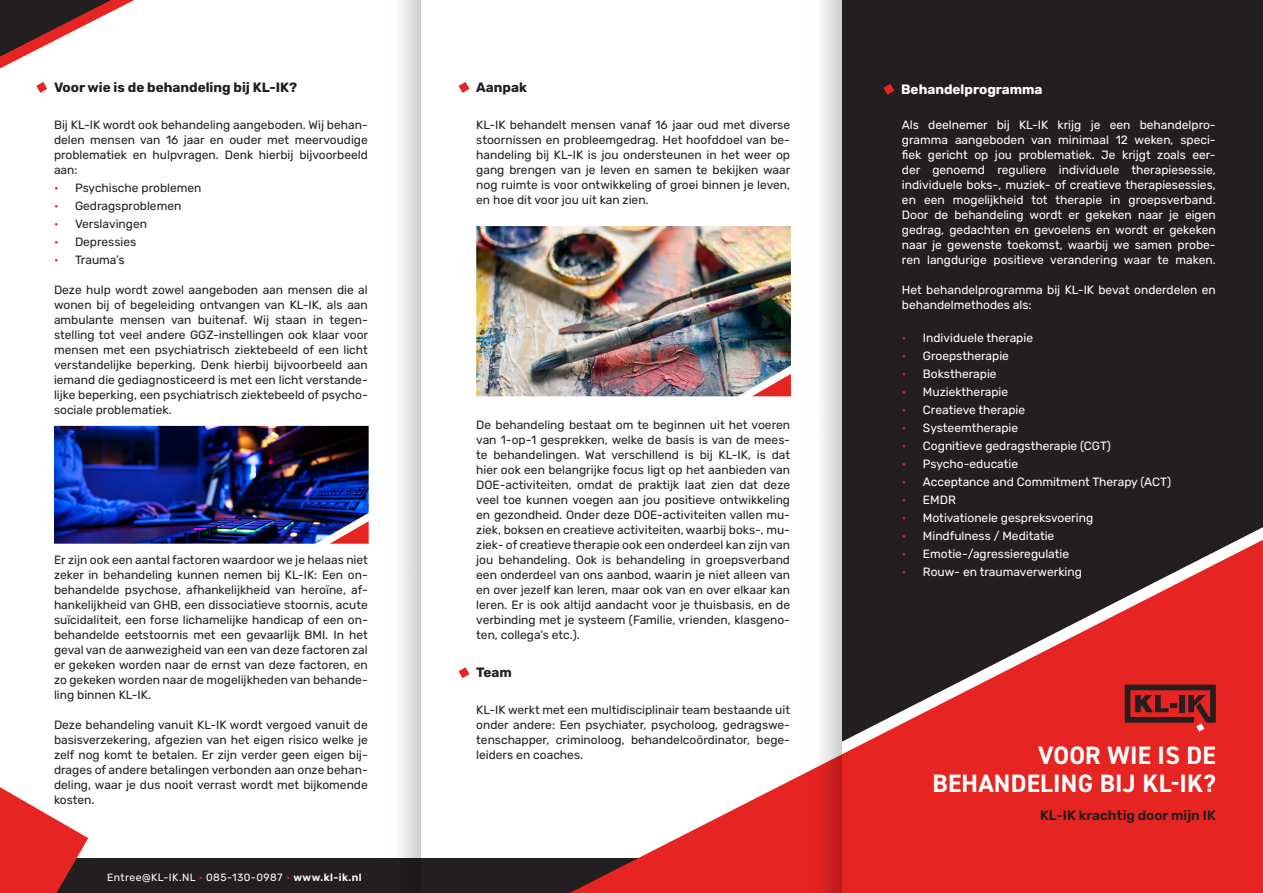
<style>
.page{position:relative;width:1263px;height:893px;background:#fff}
.page>*{position:absolute;margin:0;border:0;box-sizing:border-box;transform-origin:0 0}
.t1{font:700 25.2px "DIN2014";letter-spacing:.01em;color:#fff}
.t2{font:600 13.65px "Rubik";color:#231f20}
.t3{font:700 13.5px "Rubik";color:#231f20}
.t4{font:700 13.5px "Rubik";color:#fff}
.t5{font:12px/15px "Rubik";color:#231f20;text-align:justify}
.t6{font:12px/15px "Rubik";color:#fff;text-align:justify}
.t7{font:10.5px "Rubik";letter-spacing:.04em;color:#fff}
.s1{color:#e62421}
.s2{font-weight:600}
</style>
<div class="page">
<img style="left:54px;top:426px;width:315px;height:118px">
<svg style="left:305px;top:509px;width:64px;height:35px"></svg>
<img style="left:476px;top:226px;width:315px;height:170px">
<div style="left:842px;top:0;width:421px;height:893px;background:#231f20"></div>
<div style="left:0;top:859px;width:827px;height:34px;background:#231f20"></div>
<svg style="left:570px;top:540px;width:693px;height:353px;fill:#e62421"></svg>
<svg style="left:1125px;top:685px;width:91px;height:47px"></svg>
<svg style="left:0;top:787px;width:88px;height:106px"></svg>
<svg style="left:0;top:0;width:134px;height:93px"></svg>
<svg style="left:458px;top:82px;width:11px;height:11px"></svg>
<svg style="left:458px;top:667px;width:11px;height:11px"></svg>
<svg style="left:883px;top:84px;width:11px;height:11px"></svg>
<svg style="left:727px;top:362px;width:64px;height:35px"></svg>
<svg style="left:384px;top:0;width:37px;height:859px"></svg>
<svg style="left:804px;top:0;width:38px;height:893px"></svg>
<p class="t3" style="left:54px;top:79px;width:245px">Voor wie is de behandeling bij KL-IK?</p>
<p class="t3" style="left:476px;top:79px;width:52px">Aanpak</p>
<p class="t5" style="left:54px;top:117px;width:315px">Bij KL-IK wordt ook behandeling aangeboden. Wij behan&shy;delen mensen van 16 jaar en ouder met meervoudige problematiek en hulpvragen. Denk hierbij bijvoorbeeld aan:</p>
<p class="t5" style="left:54px;top:180px;width:149px"><span class="s1">•</span> Psychische problemen</p>
<p class="t5" style="left:54px;top:198px;width:129px"><span class="s1">•</span> Gedragsproblemen</p>
<p class="t5" style="left:54px;top:216px;width:95px"><span class="s1">•</span> Verslavingen</p>
<p class="t5" style="left:54px;top:234px;width:84px"><span class="s1">•</span> Depressies</p>
<p class="t5" style="left:54px;top:252px;width:72px"><span class="s1">•</span> Trauma’s</p>
<p class="t5" style="left:54px;top:282px;width:316px">Deze hulp wordt zowel aangeboden aan mensen die al wonen bij of begeleiding ontvangen van KL-IK, als aan ambulante mensen van buitenaf. Wij staan in tegen&shy;stelling tot veel andere GGZ-instellingen ook klaar voor mensen met een psychiatrisch ziektebeeld of een licht verstandelijke beperking. Denk hierbij bijvoorbeeld aan iemand die gediagnosticeerd is met een licht verstande&shy;lijke beperking, een psychiatrisch ziektebeeld of psycho&shy;sociale problematiek.</p>
<p class="t5" style="left:54px;top:552px;width:315px">Er zijn ook een aantal factoren waardoor we je helaas niet zeker in behandeling kunnen nemen bij KL-IK: Een on&shy;behandelde psychose, afhankelijkheid van heroïne, af&shy;hankelijkheid van GHB, een dissociatieve stoornis, acute suïcidaliteit, een forse lichamelijke handicap of een on&shy;behandelde eetstoornis met een gevaarlijk BMI. In het geval van de aanwezigheid van een van deze factoren zal er gekeken worden naar de ernst van deze factoren, en zo gekeken worden naar de mogelijkheden van behande&shy;ling binnen KL-IK.</p>
<p class="t5" style="left:54px;top:717px;width:315px">Deze behandeling vanuit KL-IK wordt vergoed vanuit de basisverzekering, afgezien van het eigen risico welke je zelf nog komt te betalen. Er zijn verder geen eigen bij&shy;drages of andere betalingen verbonden aan onze behan&shy;deling, waar je dus nooit verrast wordt met bijkomende kosten.</p>
<p class="t7" style="left:107px;top:871px;width:256px">Entree@KL-IK.NL <span class="s1">•</span> 085-130-0987 <span class="s1">•</span> <span class="s2">www.kl-ik.nl</span></p>
<p class="t5" style="left:476px;top:117px;width:316px">KL-IK behandelt mensen vanaf 16 jaar oud met diverse stoornissen en probleemgedrag. Het hoofddoel van be&shy;handeling bij KL-IK is jou ondersteunen in het weer op gang brengen van je leven en samen te bekijken waar nog ruimte is voor ontwikkeling of groei binnen je leven, en hoe dit voor jou uit kan zien.</p>
<p class="t5" style="left:476px;top:417px;width:315px">De behandeling bestaat om te beginnen uit het voeren van 1-op-1 gesprekken, welke de basis is van de mees&shy;te behandelingen. Wat verschillend is bij KL-IK, is dat hier ook een belangrijke focus ligt op het aanbieden van DOE-activiteiten, omdat de praktijk laat zien dat deze veel toe kunnen voegen aan jou positieve ontwikkeling en gezondheid. Onder deze DOE-activiteiten vallen mu&shy;ziek, boksen en creatieve activiteiten, waarbij boks-, mu&shy;ziek- of creatieve therapie ook een onderdeel kan zijn van jou behandeling. Ook is behandeling in groepsverband een onderdeel van ons aanbod, waarin je niet alleen van en over jezelf kan leren, maar ook van en over elkaar kan leren. Er is ook altijd aandacht voor je thuisbasis, en de verbinding met je systeem (Familie, vrienden, klasgeno&shy;ten, collega’s etc.).</p>
<p class="t3" style="left:476px;top:665px;width:37px">Team</p>
<p class="t5" style="left:476px;top:703px;width:315px">KL-IK werkt met een multidisciplinair team bestaande uit onder andere: Een psychiater, psycholoog, gedragswe&shy;tenschapper, criminoloog, behandelcoördinator, bege&shy;leiders en coaches.</p>
<p class="t4" style="left:901px;top:81px;width:143px">Behandelprogramma</p>
<p class="t6" style="left:902px;top:117px;width:315px">Als deelnemer bij KL-IK krijg je een behandelpro&shy;gramma aangeboden van minimaal 12 weken, speci&shy;fiek gericht op jou problematiek. Je krijgt zoals eer&shy;der genoemd reguliere individuele therapiesessie, individuele boks-, muziek- of creatieve therapiesessies, en een mogelijkheid tot therapie in groepsverband.<br>Door de behandeling wordt er gekeken naar je eigen gedrag, gedachten en gevoelens en wordt er gekeken naar je gewenste toekomst, waarbij we samen probe&shy;ren langdurige positieve verandering waar te maken.</p>
<p class="t6" style="left:902px;top:282px;width:315px">Het behandelprogramma bij KL-IK bevat onderdelen en behandelmethodes als:</p>
<p class="t6" style="left:902px;top:330px;width:133px"><span class="s1">•</span> Individuele therapie</p>
<p class="t6" style="left:902px;top:348px;width:109px"><span class="s1">•</span> Groepstherapie</p>
<p class="t6" style="left:902px;top:366px;width:96px"><span class="s1">•</span> Bokstherapie</p>
<p class="t6" style="left:902px;top:384px;width:108px"><span class="s1">•</span> Muziektherapie</p>
<p class="t6" style="left:902px;top:402px;width:125px"><span class="s1">•</span> Creatieve therapie</p>
<p class="t6" style="left:902px;top:420px;width:118px"><span class="s1">•</span> Systeemtherapie</p>
<p class="t6" style="left:902px;top:438px;width:211px"><span class="s1">•</span> Cognitieve gedragstherapie (CGT)</p>
<p class="t6" style="left:902px;top:456px;width:118px"><span class="s1">•</span> Psycho-educatie</p>
<p class="t6" style="left:902px;top:474px;width:271px"><span class="s1">•</span> Acceptance and Commitment Therapy (ACT)</p>
<p class="t6" style="left:902px;top:492px;width:55px"><span class="s1">•</span> EMDR</p>
<p class="t6" style="left:902px;top:510px;width:193px"><span class="s1">•</span> Motivationele gespreksvoering</p>
<p class="t6" style="left:902px;top:528px;width:154px"><span class="s1">•</span> Mindfulness / Meditatie</p>
<p class="t6" style="left:902px;top:546px;width:169px"><span class="s1">•</span> Emotie-/agressieregulatie</p>
<p class="t6" style="left:902px;top:564px;width:181px"><span class="s1">•</span> Rouw- en traumaverwerking</p>
<p class="t1" style="left:1038px;top:738px;width:179px">VOOR WIE IS DE</p>
<p class="t1" style="left:932px;top:767px;width:285px">BEHANDELING BIJ KL-IK?</p>
<p class="t2" style="left:1040px;top:808px;width:177px">KL-IK krachtig door mijn IK</p>
</div>
